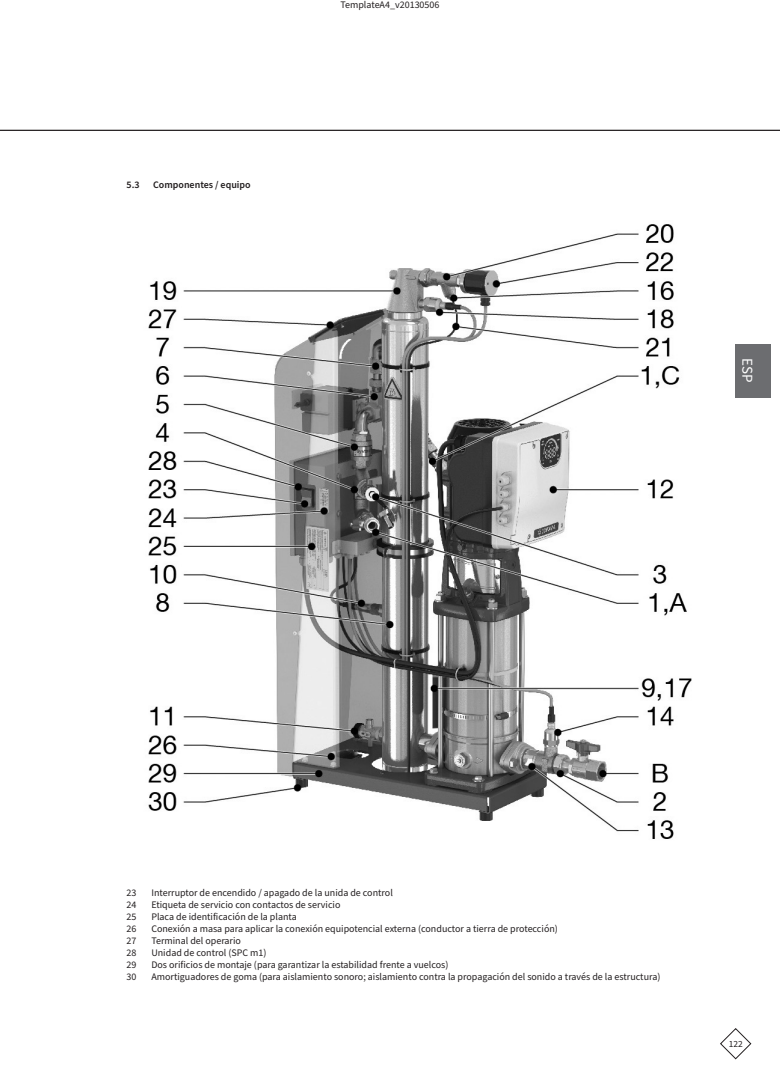
<style>
.page{position:relative;width:780px;height:1088px;background:#fff}
.page>*{position:absolute;margin:0;border:0;box-sizing:border-box;transform-origin:0 0}
.t1{font:15px "Source Sans Pro";color:#fff}
._01_Body_BASE{font:10px "Source Sans Pro";color:#231f20}
.t2{font:600 10px "Source Sans Pro";color:#231f20}
.t3{font:9.38px "Source Sans Pro";color:#231f20}
</style>
<div class="page">
<svg style="left:720px;top:1028px;width:31px;height:31px"></svg>
<div style="left:734px;top:344px;width:36px;height:53px;background:#6c6d70"></div>
<img style="left:148px;top:224px;width:544px;height:615px">
<hr style="left:0;top:130px;width:780px;height:1px;background:#231f20">
<p class="t2" style="left:126px;top:178px;width:15px">5.3</p>
<p class="t2" style="left:153px;top:178px;width:99px">Componentes / equipo</p>
<p class="_01_Body_BASE" style="left:340px;top:-3px;width:101px">TemplateA4_v20130506</p>
<h1 class="t1" style="left:757px;top:358px;width:26px;rotate:90deg">ESP</h1>
<p class="_01_Body_BASE" style="left:126px;top:886px;width:11px">23</p>
<p class="_01_Body_BASE" style="left:151px;top:886px;width:243px">Interruptor de encendido / apagado de la unida de control</p>
<p class="_01_Body_BASE" style="left:126px;top:898px;width:11px">24</p>
<p class="_01_Body_BASE" style="left:151px;top:898px;width:190px">Etiqueta de servicio con contactos de servicio</p>
<p class="_01_Body_BASE" style="left:126px;top:910px;width:11px">25</p>
<p class="_01_Body_BASE" style="left:151px;top:910px;width:147px">Placa de identificación de la planta</p>
<p class="_01_Body_BASE" style="left:126px;top:922px;width:11px">26</p>
<p class="_01_Body_BASE" style="left:151px;top:922px;width:408px">Conexión a masa para aplicar la conexión equipotencial externa (conductor a tierra de protección)</p>
<p class="_01_Body_BASE" style="left:126px;top:934px;width:11px">27</p>
<p class="_01_Body_BASE" style="left:151px;top:934px;width:91px">Terminal del operario</p>
<p class="_01_Body_BASE" style="left:126px;top:946px;width:11px">28</p>
<p class="_01_Body_BASE" style="left:151px;top:946px;width:117px">Unidad de control (SPC m1)</p>
<p class="_01_Body_BASE" style="left:126px;top:958px;width:11px">29</p>
<p class="_01_Body_BASE" style="left:151px;top:958px;width:298px">Dos orificios de montaje (para garantizar la estabilidad frente a vuelcos)</p>
<p class="_01_Body_BASE" style="left:126px;top:970px;width:11px">30</p>
<p class="_01_Body_BASE" style="left:151px;top:970px;width:510px">Amortiguadores de goma (para aislamiento sonoro; aislamiento contra la propagación del sonido a través de la estructura)</p>
<p class="t3" style="left:728px;top:1038px;width:15px">122</p>
</div>
